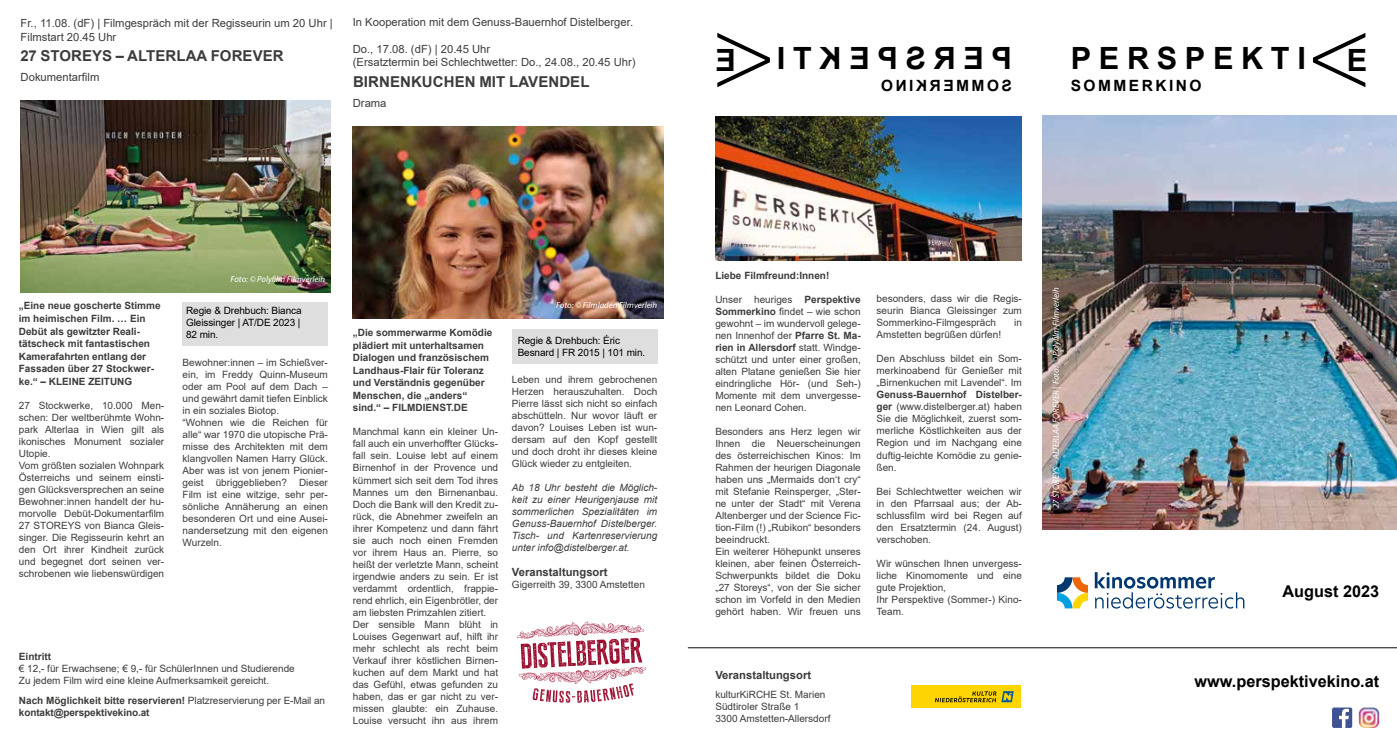
<style>
.page{position:relative;width:1397px;height:745px;background:#fff}
.page>*{position:absolute;margin:0;border:0;box-sizing:border-box;transform-origin:0 0}
.t1{font:700 30.62px "Arial";letter-spacing:.25em;color:#000}
.t2{font:700 16.25px "Arial";color:#000}
.t3{font:700 15.5px "Arial";letter-spacing:.16em;color:#000}
.t4{font:700 15px "Arial";letter-spacing:.005em;color:#3c3c3b}
.t5{font:11.25px/13.5px "Arial";color:#3c3c3b}
.t6{font:700 11.25px "Arial";color:#3c3c3b}
.t7{font:10px/12px "Arial";color:#3c3c3b}
.t8{font:700 10px/12.5px "Arial";color:#3c3c3b}
.t9{font:italic 10px/12px "Arial";color:#3c3c3b;text-align:justify}
.t10{font:10px/12px "Arial";letter-spacing:-.01em;color:#000}
.t11{font:italic 8.75px "Myriad Pro";color:#fff}
.s1{font-weight:400}
.s2{font-weight:700}
</style>
<div class="page">
<svg style="left:1313px;top:33px;width:52px;height:54px"></svg>
<svg style="left:1332px;top:707px;width:20px;height:20px"></svg>
<img style="left:1358px;top:707px;width:20px;height:20px">
<hr style="left:687px;top:646px;width:709px;height:2px;background:#3c3c3b">
<img style="left:1042px;top:115px;width:354px;height:414px">
<div style="left:911px;top:685px;width:109px;height:22px;background:#ffd500"></div>
<svg style="left:935px;top:691px;width:78px;height:10px"></svg>
<svg style="left:1094px;top:572px;width:150px;height:36px"></svg>
<svg style="left:1057px;top:577px;width:30px;height:31px"></svg>
<img style="left:353px;top:127px;width:310px;height:191px">
<div style="left:512px;top:329px;width:145px;height:34px;background:#dedede"></div>
<img style="left:715px;top:117px;width:306px;height:143px">
<svg style="left:517px;top:621px;width:129px;height:81px"></svg>
<img style="left:21px;top:101px;width:310px;height:191px">
<div style="left:182px;top:302px;width:146px;height:44px;background:#dedede"></div>
<svg style="left:717px;top:33px;width:52px;height:54px"></svg>
<p class="t5" style="left:21px;top:16px;width:313px">Fr., 11.08. (dF) | Filmgespräch mit der Regisseurin um 20 Uhr |<br>Filmstart 20.45 Uhr</p>
<h3 class="t4" style="left:21px;top:45px;width:264px">27 STOREYS – ALTERLAA FOREVER</h3>
<p class="t5" style="left:21px;top:70px;width:80px">Dokumentarfilm</p>
<p class="t5" style="left:353px;top:15px;width:282px">In Kooperation mit dem Genuss-Bauernhof Distelberger.</p>
<p class="t5" style="left:353px;top:42px;width:284px">Do., 17.08. (dF) | 20.45 Uhr<br>(Ersatztermin bei Schlechtwetter: Do., 24.08., 20.45 Uhr)</p>
<h3 class="t4" style="left:353px;top:71px;width:238px">BIRNENKUCHEN MIT LAVENDEL</h3>
<p class="t5" style="left:353px;top:96px;width:35px">Drama</p>
<h1 class="t1" style="left:1070px;top:37px;width:236px">PERSPEKTI</h1>
<h1 class="t1" style="left:1346px;top:39px;width:22px">E</h1>
<h3 class="t3" style="left:1070px;top:74px;width:132px">SOMMERKINO</h3>
<p class="t8" style="left:19px;top:299px;width:143px">„Eine neue goscherte Stimme im heimischen Film. … Ein<br>Debüt als gewitzter Reali&shy;tätscheck mit fantastischen<br>Kamerafahrten entlang der<br>Fassaden über 27 Stockwer&shy;ke.“ – KLEINE ZEITUNG</p>
<p class="t7" style="left:19px;top:399px;width:147px">27 Stockwerke, 10.000 Men&shy;schen: Der weltberühmte Wohn&shy;park Alterlaa in Wien gilt als ikonisches Monument sozialer<br>Utopie.<br>Vom größten sozialen Wohnpark<br>Österreichs und seinem einsti&shy;gen Glücksversprechen an seine<br>Bewohner:innen handelt der hu&shy;morvolle Debüt-Dokumentarfilm<br>27 STOREYS von Bianca Gleis&shy;singer. Die Regisseurin kehrt an den Ort ihrer Kindheit zurück und begegnet dort seinen ver&shy;schrobenen wie liebenswürdigen</p>
<p class="t11" style="left:230px;top:273px;width:96px">Foto: © Polyfilm Filmverleih</p>
<p class="t10" style="left:186px;top:304px;width:117px">Regie &amp; Drehbuch: Bianca<br>Gleissinger | AT/DE 2023 |<br>82 min.</p>
<p class="t7" style="left:182px;top:356px;width:147px">Bewohner:innen – im Schießver&shy;ein, im Freddy Quinn-Museum oder am Pool auf dem Dach – und gewährt damit tiefen Einblick in ein soziales Biotop.<br>“Wohnen wie die Reichen für alle“ war 1970 die utopische Prä&shy;misse des Architekten mit dem klangvollen Namen Harry Glück.<br>Aber was ist von jenem Pionier&shy;geist übriggeblieben? Dieser<br>Film ist eine witzige, sehr per&shy;sönliche Annäherung an einen besonderen Ort und eine Ausei&shy;nandersetzung mit den eigenen<br>Wurzeln.</p>
<p class="t8" style="left:19px;top:650px;width:34px">Eintritt</p>
<p class="t7" style="left:19px;top:662px;width:277px">€ 12,- für Erwachsene; € 9,- für SchülerInnen und Studierende<br>Zu jedem Film wird eine kleine Aufmerksamkeit gereicht.</p>
<p class="t8" style="left:19px;top:694px;width:307px;line-height:12px">Nach Möglichkeit bitte reservieren! <span class="s1">Platzreservierung per E-Mail an </span>kontakt@perspektivekino.at</p>
<p class="t8" style="left:353px;top:326px;width:141px">„Die sommerwarme Komödie plädiert mit unterhaltsamen<br>Dialogen und französischem<br>Landhaus-Flair für Toleranz und Verständnis gegenüber<br>Menschen, die „anders“ sind.“ – FILMDIENST.DE</p>
<p class="t7" style="left:353px;top:425px;width:147px">Manchmal kann ein kleiner Un&shy;fall auch ein unverhoffter Glücks&shy;fall sein. Louise lebt auf einem<br>Birnenhof in der Provence und kümmert sich seit dem Tod ihres<br>Mannes um den Birnenanbau.<br>Doch die Bank will den Kredit zu&shy;rück, die Abnehmer zweifeln an ihrer Kompetenz und dann fährt sie auch noch einen Fremden vor ihrem Haus an. Pierre, so heißt der verletzte Mann, scheint irgendwie anders zu sein. Er ist verdammt ordentlich, frappie&shy;rend ehrlich, ein Eigenbrötler, der am liebsten Primzahlen zitiert.<br>Der sensible Mann blüht in<br>Louises Gegenwart auf, hilft ihr mehr schlecht als recht beim<br>Verkauf ihrer köstlichen Birnen&shy;kuchen auf dem Markt und hat das Gefühl, etwas gefunden zu haben, das er gar nicht zu ver&shy;missen glaubte: ein Zuhause.<br>Louise versucht ihn aus ihrem</p>
<p class="t11" style="left:556px;top:299px;width:103px">Foto: © Filmladen Filmverleih</p>
<p class="t10" style="left:517px;top:334px;width:129px">Regie &amp; Drehbuch: Éric<br>Besnard | FR 2015 | 101 min.</p>
<p class="t7" style="left:512px;top:373px;width:147px;text-align:justify">Leben und ihrem gebrochenen Herzen herauszuhalten. Doch Pierre lässt sich nicht so einfach abschütteln. Nur wovor läuft er davon? Louises Leben ist wun&shy;dersam auf den Kopf gestellt und doch droht ihr dieses kleine Glück wieder zu entgleiten.</p>
<p class="t9" style="left:512px;top:481px;width:147px">Ab 18 Uhr besteht die Möglich&shy;keit zu einer Heurigenjause mit sommerlichen Spezialitäten im Genuss-Bauernhof Distelberger.<br>Tisch- und Kartenreservierung unter info@distelberger.at.</p>
<p class="t6" style="left:512px;top:564px;width:97px">Veranstaltungsort</p>
<p class="t7" style="left:512px;top:578px;width:134px">Gigerreith 39, 3300 Amstetten</p>
<p class="t8" style="left:715px;top:269px;width:115px">Liebe Filmfreund:Innen!</p>
<p class="t7" style="left:715px;top:293px;width:147px;text-align:justify">Unser heuriges <span class="s2">Perspektive Sommerkino</span> findet – wie schon gewohnt – im wundervoll gelege&shy;nen Innenhof der <span class="s2">Pfarre St. Ma&shy;rien in Allersdorf</span> statt. Windge&shy;schützt und unter einer großen, alten Platane genießen Sie hier eindringliche Hör- (und Seh-)<br>Momente mit dem unvergesse&shy;nen Leonard Cohen.</p>
<p class="t7" style="left:715px;top:425px;width:147px">Besonders ans Herz legen wir<br>Ihnen die Neuerscheinungen des österreichischen Kinos: Im<br>Rahmen der heurigen Diagonale haben uns „Mermaids don‘t cry“ mit Stefanie Reinsperger, „Ster&shy;ne unter der Stadt“ mit Verena<br>Altenberger und der Science Fic&shy;tion-Film (!) „Rubikon“ besonders beeindruckt.<br>Ein weiterer Höhepunkt unseres kleinen, aber feinen Österreich-<br>Schwerpunkts bildet die Doku „27 Storeys“, von der Sie sicher schon im Vorfeld in den Medien gehört haben. Wir freuen uns</p>
<p class="t7" style="left:876px;top:292px;width:147px;text-align:justify">besonders, dass wir die Regis&shy;seurin Bianca Gleissinger zum Sommerkino-Filmgespräch</p>
<p class="t7" style="left:1013px;top:316px;width:9px">in</p>
<p class="t7" style="left:876px;top:328px;width:126px">Amstetten begrüßen dürfen!</p>
<p class="t7" style="left:876px;top:352px;width:147px;text-align:justify">Den Abschluss bildet ein Som&shy;merkinoabend für Genießer mit „Birnenkuchen mit Lavendel“. Im</p>
<p class="t7" style="left:876px;top:388px;width:147px;text-align:justify"><span class="s2">Genuss-Bauernhof Distelber&shy;ger</span> (www.distelberger.at) haben Sie die Möglichkeit, zuerst som&shy;merliche Köstlichkeiten aus der Region und im Nachgang eine duftig-leichte Komödie zu genie&shy;ßen.</p>
<p class="t7" style="left:876px;top:484px;width:147px;text-align:justify">Bei Schlechtwetter weichen wir in den Pfarrsaal aus; der Ab&shy;schlussfilm wird bei Regen auf den Ersatztermin (24. August) verschoben.</p>
<p class="t7" style="left:876px;top:556px;width:147px">Wir wünschen Ihnen unvergess&shy;liche Kinomomente und eine gute Projektion,<br>Ihr Perspektive (Sommer-) Kino-<br>Team.</p>
<p class="t6" style="left:715px;top:667px;width:97px">Veranstaltungsort</p>
<p class="t7" style="left:715px;top:688px;width:117px">kulturKiRCHE St. Marien<br>Südtiroler Straße 1<br>3300 Amstetten-Allersdorf</p>
<p class="t11" style="left:1050px;top:507px;width:222px;rotate:-90deg">27 STOREYS – ALTERLAA FOREVER | Foto: © Polyfilm Filmverleih</p>
<h2 class="t2" style="left:1282px;top:579px;width:98px">August 2023</h2>
<h2 class="t2" style="left:1194px;top:669px;width:186px">www.perspektivekino.at</h2>
</div>
